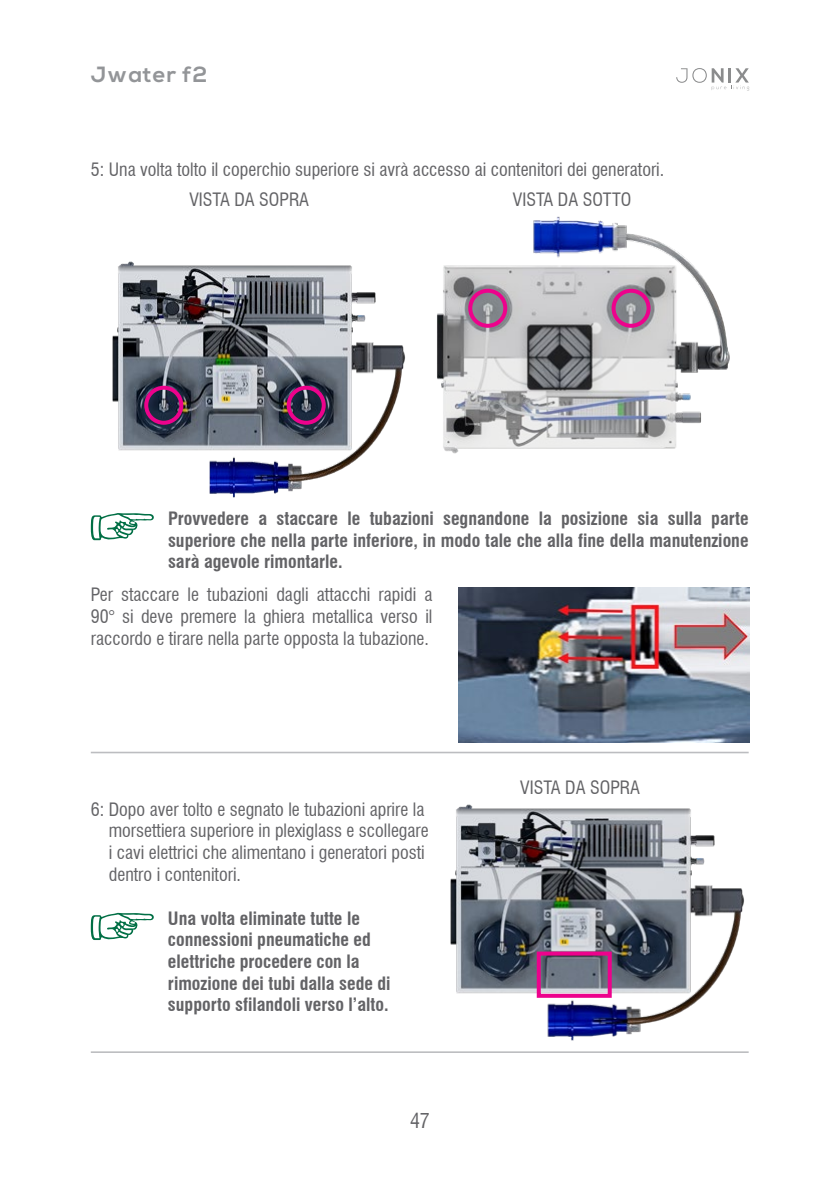
<style>
.page{position:relative;width:840px;height:1191px;background:#fff}
.page>*{position:absolute;margin:0;border:0;box-sizing:border-box;transform-origin:0 0}
.t1{font:700 22px "Nexa";letter-spacing:.05em;color:#939598}
.t2{font:condensed 20px "Swiss 721 BT";color:#636366}
.t3{font:condensed 18px/21.6px "Swiss 721 BT";color:#636366}
.t4{font:700 condensed 18px/21.6px "Swiss 721 BT";color:#636366;text-align:justify}
</style>
<div class="page">
<svg style="left:676px;top:68px;width:72px;height:23px"></svg>
<img style="left:437px;top:216px;width:293px;height:238px">
<img style="left:112px;top:261px;width:294px;height:237px">
<img style="left:450px;top:804px;width:294px;height:237px">
<hr style="left:91px;top:751px;width:657px;height:2px;background:#bcbdc0">
<hr style="left:91px;top:1051px;width:657px;height:2px;background:#bcbdc0">
<div style="left:144px;top:386px;width:39px;height:39px;border:4px solid #ed028c;border-radius:50%"></div>
<div style="left:286px;top:386px;width:39px;height:39px;border:4px solid #ed028c;border-radius:50%"></div>
<div style="left:468px;top:289px;width:39px;height:39px;border:4px solid #ed028c;border-radius:50%"></div>
<div style="left:611px;top:289px;width:39px;height:39px;border:4px solid #ed028c;border-radius:50%"></div>
<img style="left:458px;top:587px;width:290px;height:155px">
<div style="left:536px;top:951px;width:75px;height:46px;border:4px solid #ed028c"></div>
<svg style="left:91px;top:513px;width:63px;height:28px"></svg>
<svg style="left:91px;top:912px;width:63px;height:28px"></svg>
<p class="t1" style="left:91px;top:61px;width:118px">Jwater f2</p>
<p class="t3" style="left:189px;top:154px;width:476px;line-height:30px;text-indent:-99px">5: Una volta tolto il coperchio superiore si avrà accesso ai contenitori dei generatori.<br>VISTA DA SOPRA</p>
<p class="t3" style="left:512px;top:189px;width:120px">VISTA DA SOTTO</p>
<p class="t4" style="left:168px;top:507px;width:582px">Provvedere a staccare le tubazioni segnandone la posizione sia sulla parte superiore che nella parte inferiore, in modo tale che alla fine della manutenzione sarà agevole rimontarle.</p>
<p class="t3" style="left:91px;top:584px;width:343px;text-align:justify">Per staccare le tubazioni dagli attacchi rapidi a 90° si deve premere la ghiera metallica verso il raccordo e tirare nella parte opposta la tubazione.</p>
<p class="t3" style="left:109px;top:798px;width:321px;text-indent:-18px">6: Dopo aver tolto e segnato le tubazioni aprire la morsettiera superiore in plexiglass e scollegare i cavi elettrici che alimentano i generatori posti dentro i contenitori.</p>
<p class="t4" style="left:168px;top:907px;width:224px;text-align:left">Una volta eliminate tutte le connessioni pneumatiche ed elettriche procedere con la rimozione dei tubi dalla sede di supporto sfilandoli verso l’alto.</p>
<p class="t2" style="left:410px;top:1108px;width:21px">47</p>
<p class="t3" style="left:520px;top:776px;width:121px">VISTA DA SOPRA</p>
</div>
